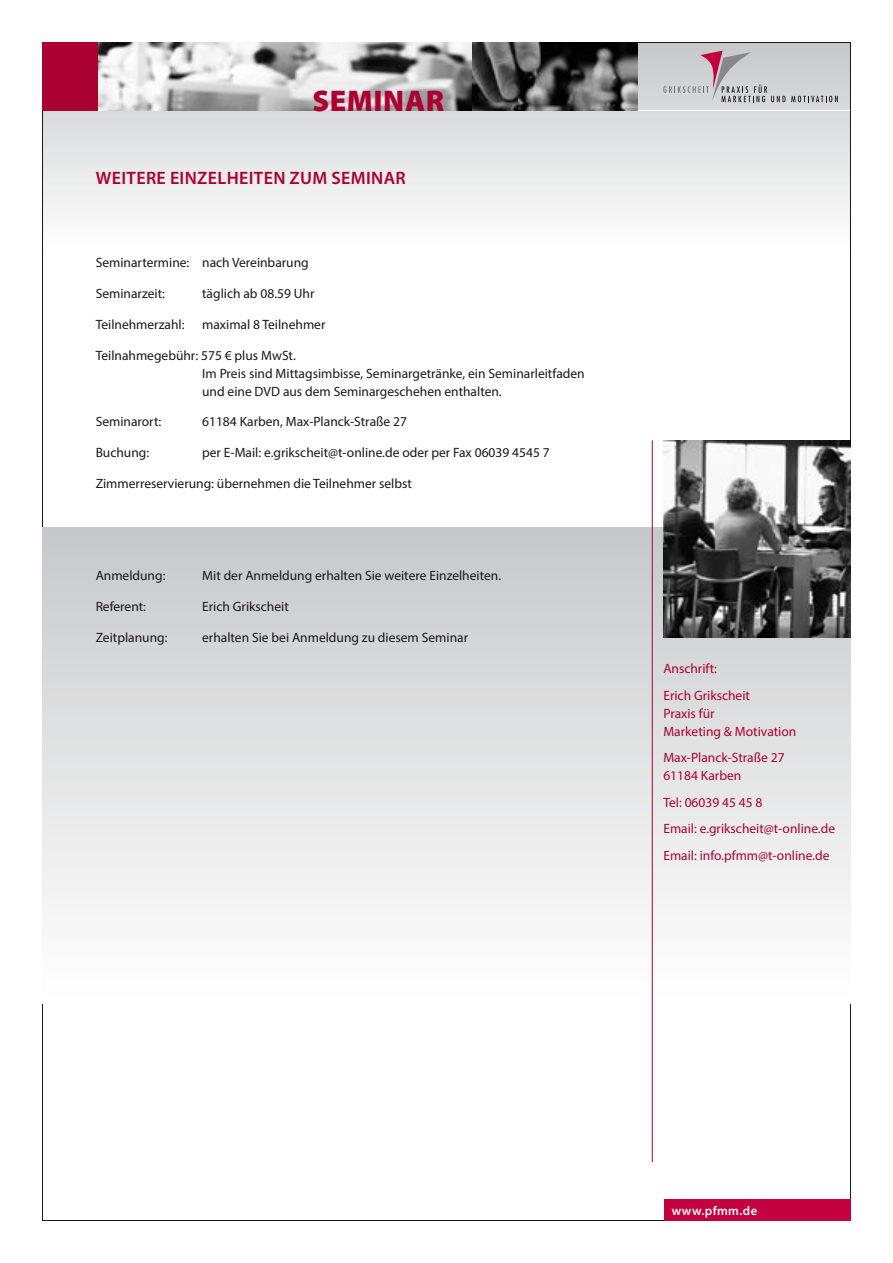
<style>
.page{position:relative;width:893px;height:1263px;background:#fff}
.page>*{position:absolute;margin:0;border:0;box-sizing:border-box;transform-origin:0 0}
.t1{font:900 30px "Myriad Pro";letter-spacing:.02em;color:#ab0132}
.t2{font:600 18px "Myriad Pro";letter-spacing:.02em;color:#ab0132}
.t3{font:13.5px/18px "Myriad Pro";color:#1a171c}
.t4{font:13.5px/26.5px "Myriad Pro";color:#ab0132}
.t5{font:600 12.75px "Myriad Pro";letter-spacing:.04em;color:#fff}
</style>
<div class="page">
<div style="left:43px;top:43px;width:807px;height:210px;background:linear-gradient(to bottom,#c7c8ca,#fff)"></div>
<img style="left:98px;top:43px;width:540px;height:68px">
<div style="left:43px;top:43px;width:55px;height:68px;background:#ab0132"></div>
<svg style="left:663px;top:51px;width:175px;height:52px;background:#c5c0c4"></svg>
<hr style="left:638px;top:110px;width:212px;height:1px;background:#fff">
<div style="left:43px;top:527px;width:807px;height:476px;background:linear-gradient(to bottom,#c6c7c9,#fff)"></div>
<hr style="left:652px;top:440px;width:1px;height:722px;background:#ab0132">
<div style="left:664px;top:1198px;width:186px;height:22px;background:#c30040"></div>
<img style="left:663px;top:441px;width:187px;height:196px">
<h1 class="t1" style="left:312px;top:80px;width:133px">SEMINAR</h1>
<h2 class="t2" style="left:96px;top:166px;width:311px">WEITERE EINZELHEITEN ZUM SEMINAR</h2>
<p class="t3" style="left:96px;top:254px;width:215px">Seminartermine: nach Vereinbarung</p>
<p class="t3" style="left:96px;top:284px;width:71px">Seminarzeit:</p>
<p class="t3" style="left:202px;top:284px;width:114px">täglich ab 08.59 Uhr</p>
<p class="t3" style="left:96px;top:315px;width:90px">Teilnehmerzahl:</p>
<p class="t3" style="left:202px;top:315px;width:125px">maximal 8 Teilnehmer</p>
<p class="t3" style="left:202px;top:346px;width:384px;text-indent:-107px">Teilnahmegebühr: 575 € plus MwSt.<br>Im Preis sind Mittagsimbisse, Seminargetränke, ein Seminarleitfaden und eine DVD aus dem Seminargeschehen enthalten.</p>
<p class="t3" style="left:96px;top:413px;width:67px">Seminarort:</p>
<p class="t3" style="left:202px;top:413px;width:206px">61184 Karben, Max-Planck-Straße 27</p>
<p class="t3" style="left:96px;top:443px;width:55px">Buchung:</p>
<p class="t3" style="left:202px;top:443px;width:349px">per E-Mail: e.grikscheit@t-online.de oder per Fax 06039 4545 7</p>
<p class="t3" style="left:96px;top:474px;width:318px">Zimmerreservierung: übernehmen die Teilnehmer selbst</p>
<p class="t3" style="left:96px;top:566px;width:71px">Anmeldung:</p>
<p class="t3" style="left:202px;top:566px;width:300px">Mit der Anmeldung erhalten Sie weitere Einzelheiten.</p>
<p class="t3" style="left:96px;top:597px;width:52px">Referent:</p>
<p class="t3" style="left:202px;top:597px;width:88px">Erich Grikscheit</p>
<p class="t3" style="left:96px;top:628px;width:73px">Zeitplanung:</p>
<p class="t3" style="left:202px;top:628px;width:267px">erhalten Sie bei Anmeldung zu diesem Seminar</p>
<p class="t4" style="left:663px;top:655px;width:88px">Anschrift:<br>Erich Grikscheit</p>
<p class="t4" style="left:663px;top:704px;width:134px;line-height:18px">Praxis für<br>Marketing &amp; Motivation</p>
<p class="t4" style="left:663px;top:748px;width:123px;line-height:18px">Max-Planck-Straße 27<br>61184 Karben</p>
<p class="t4" style="left:663px;top:788px;width:173px">Tel: 06039 45 45 8<br>Email: e.grikscheit@t-online.de<br>Email: info.pfmm@t-online.de</p>
<p class="t5" style="left:672px;top:1202px;width:87px">WWW.PFMM.DE</p>
</div>
